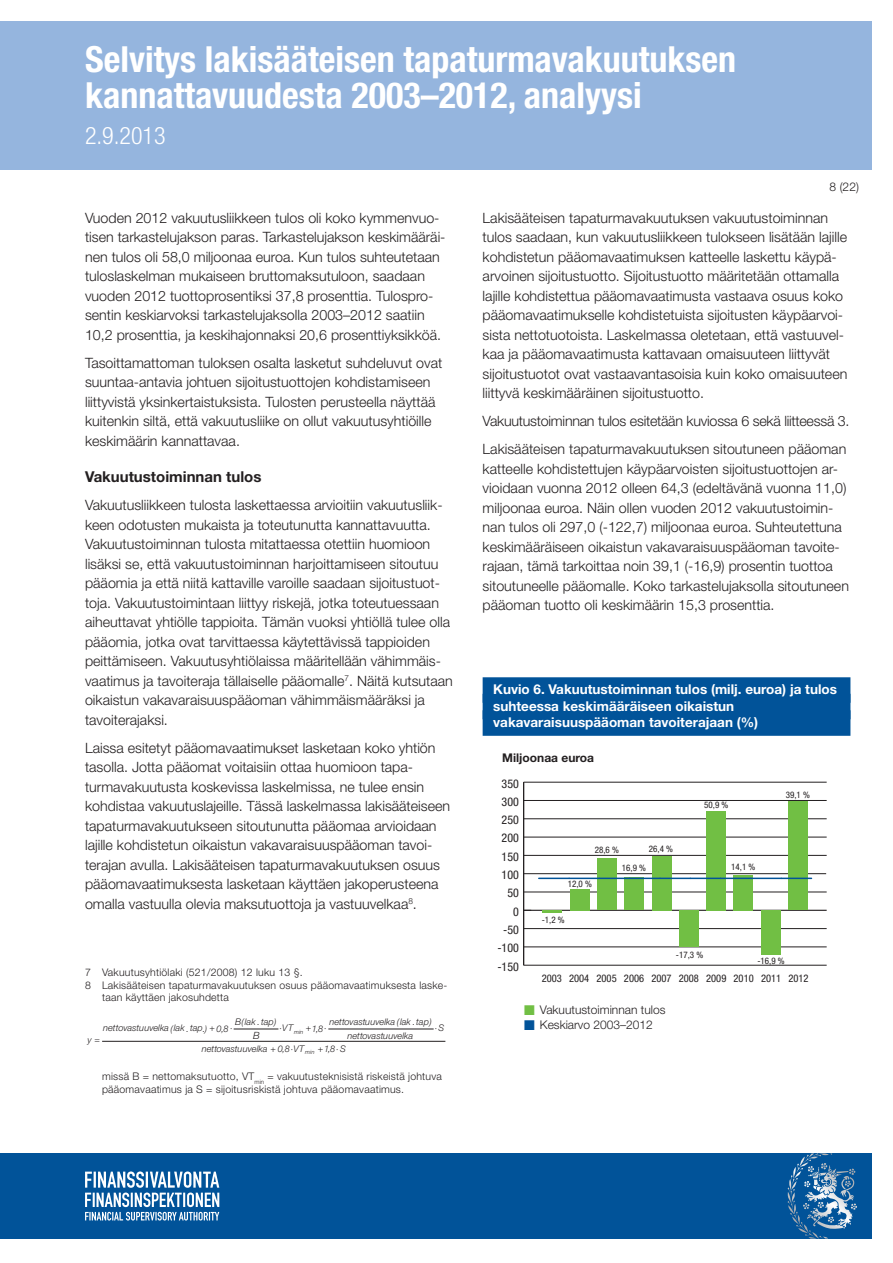
<style>
.page{position:relative;width:893px;height:1263px;background:#fff}
.page>*{position:absolute;margin:0;border:0;box-sizing:border-box;transform-origin:0 0}
.t1{font:700 condensed 36px/36px "Helvetica Neue LT Std";color:#fff}
.t2{font:300 condensed 24px "Helvetica Neue LT Std";color:#fff}
.OTSIKKO_3{font:700 15px "Helvetica Neue LT Std";color:#231f20}
.LEIPIS{font:300 14.25px/19.5px "Helvetica Neue LT Std";color:#231f20}
.GRAAFIN_OTSIKKO{font:700 13.5px "Helvetica Neue LT Std";color:#fff}
.t3{font:300 12px/15px "Helvetica Neue LT Std";color:#231f20}
.t4{font:condensed 12px "Helvetica Neue LT Std";color:#231f20}
.t5{font:700 12px "Helvetica Neue LT Std";color:#231f20}
.ALAVIITE{font:300 10.5px/12.6px "Helvetica Neue LT Std";letter-spacing:.02em;color:#231f20}
.t6{font:condensed 10.5px "Helvetica Neue LT Std";color:#231f20}
.t7{font:italic 300 9.9px "Helvetica Neue LT Std";color:#231f20}
.t8{font:italic 300 9.15px "Helvetica Neue LT Std";color:#231f20}
.t9{font:condensed 9px "Helvetica Neue LT Std";color:#231f20}
.t10{font:italic 300 5.85px "Helvetica Neue LT Std";letter-spacing:.02em;color:#231f20}
</style>
<div class="page">
<div style="left:0;top:21px;width:872px;height:149px;background:#95b5de"></div>
<div style="left:0;top:1153px;width:872px;height:85px;background:#015399"></div>
<svg style="left:800px;top:1153px;width:32px;height:13px"></svg>
<svg style="left:85px;top:1171px;width:134px;height:49px"></svg>
<hr style="left:234px;top:1029px;width:44px;height:1px;background:#231f20">
<hr style="left:329px;top:1029px;width:104px;height:1px;background:#231f20">
<hr style="left:103px;top:1041px;width:342px;height:1px;background:#231f20">
<hr style="left:524px;top:910px;width:303px;height:1px;background:#231f20">
<hr style="left:524px;top:965px;width:303px;height:1px;background:#231f20">
<hr style="left:524px;top:947px;width:303px;height:1px;background:#231f20">
<hr style="left:524px;top:928px;width:303px;height:1px;background:#231f20">
<hr style="left:524px;top:892px;width:303px;height:1px;background:#231f20">
<hr style="left:523px;top:873px;width:303px;height:1px;background:#231f20">
<hr style="left:524px;top:855px;width:303px;height:1px;background:#231f20">
<hr style="left:524px;top:837px;width:303px;height:1px;background:#231f20">
<hr style="left:524px;top:818px;width:303px;height:1px;background:#231f20">
<hr style="left:524px;top:800px;width:303px;height:1px;background:#231f20">
<hr style="left:524px;top:782px;width:303px;height:1px;background:#231f20">
<div style="left:788px;top:802px;width:19px;height:108px;background:#71bf44"></div>
<div style="left:761px;top:910px;width:19px;height:45px;background:#71bf44"></div>
<div style="left:734px;top:875px;width:19px;height:35px;background:#71bf44"></div>
<div style="left:706px;top:811px;width:20px;height:99px;background:#71bf44"></div>
<div style="left:679px;top:910px;width:19px;height:37px;background:#71bf44"></div>
<div style="left:652px;top:856px;width:19px;height:54px;background:#71bf44"></div>
<div style="left:625px;top:878px;width:19px;height:32px;background:#71bf44"></div>
<div style="left:597px;top:859px;width:19px;height:51px;background:#71bf44"></div>
<div style="left:570px;top:889px;width:19px;height:21px;background:#71bf44"></div>
<svg style="left:543px;top:910px;width:19px;height:2px"></svg>
<hr style="left:523px;top:782px;width:1px;height:183px;background:#231f20">
<hr style="left:539px;top:877px;width:30px;height:2px;background:#015399">
<hr style="left:569px;top:877px;width:30px;height:2px;background:#015399">
<hr style="left:599px;top:877px;width:31px;height:2px;background:#015399">
<hr style="left:630px;top:877px;width:30px;height:2px;background:#015399">
<hr style="left:660px;top:877px;width:30px;height:2px;background:#015399">
<hr style="left:690px;top:877px;width:31px;height:2px;background:#015399">
<hr style="left:721px;top:877px;width:30px;height:2px;background:#015399">
<hr style="left:751px;top:877px;width:30px;height:2px;background:#015399">
<hr style="left:781px;top:877px;width:30px;height:2px;background:#015399">
<div style="left:483px;top:677px;width:367px;height:26px;background:#015399"></div>
<div style="left:483px;top:694px;width:367px;height:25px;background:#015399"></div>
<div style="left:483px;top:710px;width:367px;height:26px;background:#015399"></div>
<h1 class="t1" style="left:85px;top:41px;width:652px">Selvitys lakisääteisen tapaturmavakuutuksen kannattavuudesta 2003–2012, analyysi</h1>
<h2 class="t2" style="left:85px;top:122px;width:82px">2.9.2013</h2>
<p class="t3" style="left:829px;top:179px;width:31px">8 (22)</p>
<p class="LEIPIS" style="left:85px;top:208px;width:362px">Vuoden 2012 vakuutusliikkeen tulos oli koko kymmenvuo&shy;tisen tarkastelujakson paras. Tarkastelujakson keskimääräi&shy;nen tulos oli 58,0 miljoonaa euroa. Kun tulos suhteutetaan tuloslaskelman mukaiseen bruttomaksutuloon, saadaan vuoden 2012 tuottoprosentiksi 37,8 prosenttia. Tulospro&shy;sentin keskiarvoksi tarkastelujaksolla 2003–2012 saatiin 10,2 prosenttia, ja keskihajonnaksi 20,6 prosenttiyksikköä.</p>
<p class="LEIPIS" style="left:85px;top:353px;width:359px">Tasoittamattoman tuloksen osalta lasketut suhdeluvut ovat suuntaa-antavia johtuen sijoitustuottojen kohdistamiseen liittyvistä yksinkertaistuksista. Tulosten perusteella näyttää kuitenkin siltä, että vakuutusliike on ollut vakuutusyhtiöille keskimäärin kannattavaa.</p>
<p class="OTSIKKO_3" style="left:85px;top:468px;width:178px">Vakuutustoiminnan tulos</p>
<p class="LEIPIS" style="left:85px;top:495px;width:369px">Vakuutusliikkeen tulosta laskettaessa arvioitiin vakuutusliik&shy;keen odotusten mukaista ja toteutunutta kannattavuutta.<br>Vakuutustoiminnan tulosta mitattaessa otettiin huomioon lisäksi se, että vakuutustoiminnan harjoittamiseen sitoutuu pääomia ja että niitä kattaville varoille saadaan sijoitustuot&shy;toja. Vakuutustoimintaan liittyy riskejä, jotka toteutuessaan aiheuttavat yhtiölle tappioita. Tämän vuoksi yhtiöllä tulee olla pääomia, jotka ovat tarvittaessa käytettävissä tappioiden peittämiseen. Vakuutusyhtiölaissa määritellään vähimmäis&shy;vaatimus ja tavoiteraja tällaiselle pääomalle<sup>7</sup>. Näitä kutsutaan oikaistun vakavaraisuuspääoman vähimmäismääräksi ja tavoiterajaksi.</p>
<p class="LEIPIS" style="left:85px;top:738px;width:367px">Laissa esitetyt pääomavaatimukset lasketaan koko yhtiön tasolla. Jotta pääomat voitaisiin ottaa huomioon tapa&shy;turmavakuutusta koskevissa laskelmissa, ne tulee ensin kohdistaa vakuutuslajeille. Tässä laskelmassa lakisääteiseen tapaturmavakuutukseen sitoutunutta pääomaa arvioidaan lajille kohdistetun oikaistun vakavaraisuuspääoman tavoi&shy;terajan avulla. Lakisääteisen tapaturmavakuutuksen osuus pääomavaatimuksesta lasketaan käyttäen jakoperusteena omalla vastuulla olevia maksutuottoja ja vastuuvelkaa<sup>8</sup>.</p>
<p class="ALAVIITE" style="left:85px;top:966px;width:219px">7 Vakuutusyhtiölaki (521/2008) 12 luku 13 §.</p>
<p class="ALAVIITE" style="left:102px;top:978px;width:347px;text-indent:-17px">8 Lakisääteisen tapaturmavakuutuksen osuus pääomavaatimuksesta laske&shy;taan käyttäen jakosuhdetta</p>
<p class="t8" style="left:235px;top:1016px;width:43px">B lak tap)</p>
<p class="t8" style="left:242px;top:1016px;width:4px">(</p>
<p class="t8" style="left:257px;top:1016px;width:4px">.</p>
<p class="t8" style="left:330px;top:1016px;width:104px">nettovastuuvelka lak tap)</p>
<p class="t8" style="left:397px;top:1016px;width:4px">(</p>
<p class="t8" style="left:413px;top:1016px;width:4px">.</p>
<p class="t8" style="left:435px;top:1023px;width:11px">⋅S</p>
<p class="t8" style="left:103px;top:1023px;width:131px">nettovastuuvelka lak tap.) 0,8 ⋅</p>
<p class="t8" style="left:171px;top:1023px;width:4px">(</p>
<p class="t8" style="left:186px;top:1023px;width:4px">.</p>
<p class="t8" style="left:279px;top:1023px;width:15px">⋅VT</p>
<p class="t8" style="left:209px;top:1023px;width:7px">+</p>
<p class="t8" style="left:306px;top:1023px;width:22px">+ 1,8 ⋅</p>
<p class="t10" style="left:294px;top:1028px;width:11px">min</p>
<p class="ALAVIITE" style="left:102px;top:1070px;width:341px">missä B = nettomaksutuotto, VT<sub>min</sub> = vakuutusteknisistä riskeistä johtuva pääomavaatimus ja S = sijoitusriskistä johtuva pääomavaatimus.</p>
<p class="t7" style="left:253px;top:1030px;width:8px">B</p>
<p class="t8" style="left:347px;top:1030px;width:67px">nettovastuuvelka</p>
<p class="t8" style="left:87px;top:1035px;width:14px">y =</p>
<p class="t8" style="left:202px;top:1043px;width:104px">nettovastuuvelka + 0,8 VT</p>
<p class="t8" style="left:318px;top:1043px;width:30px">+1,8⋅S</p>
<p class="t10" style="left:305px;top:1048px;width:11px">min</p>
<p class="LEIPIS" style="left:483px;top:208px;width:366px">Lakisääteisen tapaturmavakuutuksen vakuutustoiminnan tulos saadaan, kun vakuutusliikkeen tulokseen lisätään lajille kohdistetun pääomavaatimuksen katteelle laskettu käypä&shy;arvoinen sijoitustuotto. Sijoitustuotto määritetään ottamalla lajille kohdistettua pääomavaatimusta vastaava osuus koko pääomavaatimukselle kohdistetuista sijoitusten käypäarvoi&shy;sista nettotuotoista. Laskelmassa oletetaan, että vastuuvel&shy;kaa ja pääomavaatimusta kattavaan omaisuuteen liittyvät sijoitustuotot ovat vastaavantasoisia kuin koko omaisuuteen liittyvä keskimääräinen sijoitustuotto.</p>
<p class="LEIPIS" style="left:483px;top:411px;width:368px">Vakuutustoiminnan tulos esitetään kuviossa 6 sekä liitteessä 3.</p>
<p class="LEIPIS" style="left:483px;top:439px;width:368px">Lakisääteisen tapaturmavakuutuksen sitoutuneen pääoman katteelle kohdistettujen käypäarvoisten sijoitustuottojen ar&shy;vioidaan vuonna 2012 olleen 64,3 (edeltävänä vuonna 11,0) miljoonaa euroa. Näin ollen vuoden 2012 vakuutustoimin&shy;nan tulos oli 297,0 (-122,7) miljoonaa euroa. Suhteutettuna keskimääräiseen oikaistun vakavaraisuuspääoman tavoite&shy;rajaan, tämä tarkoittaa noin 39,1 (-16,9) prosentin tuottoa sitoutuneelle pääomalle. Koko tarkastelujaksolla sitoutuneen pääoman tuotto oli keskimäärin 15,3 prosenttia.</p>
<p class="GRAAFIN_OTSIKKO" style="left:493px;top:681px;width:345px">Kuvio 6. Vakuutustoiminnan tulos (milj. euroa) ja tulos</p>
<p class="GRAAFIN_OTSIKKO" style="left:493px;top:698px;width:242px">suhteessa keskimääräiseen oikaistun</p>
<p class="GRAAFIN_OTSIKKO" style="left:493px;top:714px;width:267px">vakavaraisuuspääoman tavoiterajaan (%)</p>
<p class="t5" style="left:502px;top:750px;width:93px">Miljoonaa euroa</p>
<p class="t4" style="left:502px;top:776px;width:19px">350</p>
<p class="t4" style="left:502px;top:795px;width:19px">300</p>
<p class="t4" style="left:502px;top:813px;width:19px">250</p>
<p class="t4" style="left:502px;top:831px;width:19px">200</p>
<p class="t4" style="left:502px;top:849px;width:19px">150</p>
<p class="t4" style="left:502px;top:868px;width:19px">100</p>
<p class="t4" style="left:507px;top:886px;width:13px">50</p>
<p class="t4" style="left:513px;top:904px;width:7px">0</p>
<p class="t4" style="left:503px;top:923px;width:17px">-50</p>
<p class="t4" style="left:497px;top:941px;width:23px">-100</p>
<p class="t4" style="left:497px;top:959px;width:23px">-150</p>
<p class="t9" style="left:595px;top:845px;width:26px">28,6 %</p>
<p class="t9" style="left:649px;top:844px;width:26px">26,4 %</p>
<p class="t9" style="left:568px;top:879px;width:26px">12,0 %</p>
<p class="t9" style="left:542px;top:914px;width:24px">-1,2 %</p>
<p class="t9" style="left:622px;top:862px;width:26px">16,9 %</p>
<p class="t9" style="left:704px;top:800px;width:26px">50,9 %</p>
<p class="t9" style="left:731px;top:862px;width:26px">14,1 %</p>
<p class="t9" style="left:786px;top:789px;width:26px">39,1 %</p>
<p class="t9" style="left:676px;top:949px;width:29px">-17,3 %</p>
<p class="t9" style="left:757px;top:955px;width:29px">-16,9 %</p>
<p class="t6" style="left:542px;top:972px;width:268px">2003 2004 2005 2006 2007 2008 2009 2010 2011 2012</p>
<p class="t3" style="left:540px;top:1002px;width:127px">Vakuutustoiminnan tulos<br>Keskiarvo 2003–2012</p>
</div>
